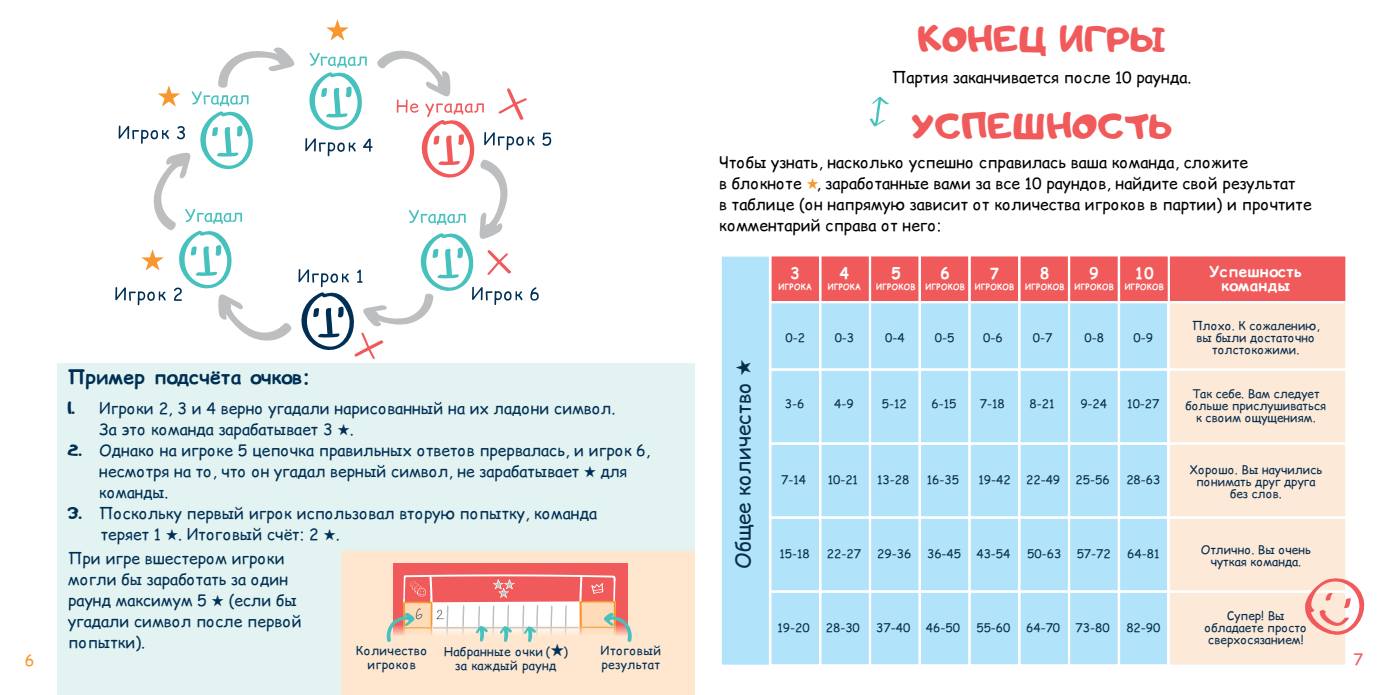
<style>
.page{position:relative;width:1389px;height:695px;background:#fff}
.page>*{position:absolute;margin:0;border:0;box-sizing:border-box;transform-origin:0 0}
.t1{font:42px "Adigiana 2";letter-spacing:.02em;color:#f15a5b}
.t2{font:20.65px "Comic Relief";color:#082d4c}
.t3{font:700 19.25px "Comic Relief";letter-spacing:.02em;color:#002f55}
.t4{font:700 16.28px "Comic Relief";color:#fff;scale:.91 1}
.t5{font:15.75px/21px "Comic Relief";color:#002f55}
.t6{font:15.75px/21px "Comic Relief";color:#000}
.t7{font:15.75px "Comic Relief";color:#f89630}
.t8{font:15.75px "Comic Relief";color:#f15a5b}
.t9{font:700 15.22px/14.2px "Comic Relief";letter-spacing:.04em;color:#fff;text-align:center}
.t10{font:700 15.22px "Comic Relief";letter-spacing:.04em;color:#fff;scale:.91 1}
.t11{font:12.25px/14px "Comic Relief";letter-spacing:.02em;color:#002f55;text-align:center}
.t12{font:11.9px/11.9px "Comic Relief";color:#082d4c;text-align:center}
.t13{font:700 8.75px "Comic Relief";letter-spacing:.04em;color:#fff;scale:.91 1}
.s1{color:#f89630}
.s2{font-family:"Adigiana 2";font-size:19.25px}
</style>
<div class="page">
<div style="left:57px;top:363px;width:637px;height:331px;background:#e2f3f1"></div>
<svg style="left:115px;top:19px;width:436px;height:340px"></svg>
<svg style="left:870px;top:96px;width:19px;height:30px"></svg>
<div style="left:341px;top:551px;width:353px;height:143px;background:#ffe6ce"></div>
<svg style="left:721px;top:256px;width:644px;height:409px;background:#d0d9e2"></svg>
<div style="left:394px;top:563px;width:234px;height:72px;background:#f05a5b"></div>
<svg style="left:386px;top:574px;width:246px;height:69px"></svg>
<h1 class="t1" style="left:918px;top:17px;width:250px">КОНЕЦ ИГРЫ</h1>
<h3 class="t6" style="left:892px;top:67px;width:301px">Партия заканчивается после 10 раунда.</h3>
<h1 class="t1" style="left:912px;top:104px;width:262px">УСПЕШНОСТЬ</h1>
<p class="t6" style="left:719px;top:152px;width:594px">Чтобы узнать, насколько успешно справилась ваша команда, сложите<br>в блокноте <span class="s1">★</span>, заработанные вами за все 10 раундов, найдите свой результат<br>в таблице (он напрямую зависит от количества игроков в партии) и прочтите комментарий справа от него:</p>
<h3 class="t4" style="left:791px;top:261px;width:11px">3</h3>
<p class="t13" style="left:779px;top:280px;width:38px">ИГРОКА</p>
<h3 class="t4" style="left:840px;top:261px;width:11px">4</h3>
<p class="t13" style="left:828px;top:280px;width:38px">ИГРОКА</p>
<h3 class="t4" style="left:891px;top:261px;width:11px">5</h3>
<p class="t13" style="left:876px;top:280px;width:45px">ИГРОКОВ</p>
<h3 class="t4" style="left:941px;top:261px;width:11px">6</h3>
<p class="t13" style="left:926px;top:280px;width:45px">ИГРОКОВ</p>
<p class="t10" style="left:990px;top:262px;width:11px">7</p>
<p class="t13" style="left:975px;top:280px;width:45px">ИГРОКОВ</p>
<h3 class="t4" style="left:1040px;top:261px;width:11px">8</h3>
<p class="t13" style="left:1025px;top:280px;width:45px">ИГРОКОВ</p>
<h3 class="t4" style="left:1090px;top:261px;width:11px">9</h3>
<p class="t13" style="left:1075px;top:280px;width:45px">ИГРОКОВ</p>
<h3 class="t4" style="left:1135px;top:261px;width:22px">10</h3>
<p class="t13" style="left:1125px;top:280px;width:45px">ИГРОКОВ</p>
<p class="t12" style="left:785px;top:331px;width:21px">0-2</p>
<p class="t12" style="left:835px;top:331px;width:21px">0-3</p>
<p class="t12" style="left:885px;top:331px;width:21px">0-4</p>
<p class="t12" style="left:935px;top:331px;width:21px">0-5</p>
<p class="t12" style="left:983px;top:331px;width:21px">0-6</p>
<p class="t12" style="left:1033px;top:331px;width:21px">0-7</p>
<p class="t12" style="left:1084px;top:331px;width:21px">0-8</p>
<p class="t12" style="left:1134px;top:331px;width:21px">0-9</p>
<p class="t9" style="left:1210px;top:264px;width:94px">Успешность команды</p>
<p class="t12" style="left:1192px;top:319px;width:129px">Плохо. К сожалению, вы были достаточно толстокожими.</p>
<h2 class="t2" style="left:728px;top:568px;width:211px;rotate:-90deg">Общее количество ★</h2>
<h3 class="t3" style="left:68px;top:363px;width:244px">Пример подсчёта очков:</h3>
<h3 class="t5" style="left:99px;top:397px;width:518px;text-indent:-32px"><span class="s2">1.</span> Игроки 2, 3 и 4 верно угадали нарисованный на их ладони символ.<br>За это команда зарабатывает 3 ★.</h3>
<h3 class="t5" style="left:99px;top:439px;width:552px;text-indent:-31px"><span class="s2">2.</span> Однако на игроке 5 цепочка правильных ответов прервалась, и игрок 6, несмотря на то, что он угадал верный символ, не зарабатывает ★ для команды.</h3>
<h3 class="t5" style="left:101px;top:502px;width:498px;text-indent:-33px"><span class="s2">3.</span> Поскольку первый игрок использовал вторую попытку, команда теряет 1 ★. Итоговый счёт: 2 ★.</h3>
<h3 class="t5" style="left:68px;top:547px;width:235px">При игре вшестером игроки могли бы заработать за один раунд максимум 5 ★ (если бы угадали символ после первой попытки).</h3>
<p class="t12" style="left:1186px;top:388px;width:142px">Так себе. Вам следует больше прислушиваться к своим ощущениям.</p>
<p class="t12" style="left:1189px;top:463px;width:134px">Хорошо. Вы научились понимать друг друга без слов.</p>
<p class="t12" style="left:785px;top:397px;width:21px">3-6</p>
<p class="t12" style="left:834px;top:397px;width:21px">4-9</p>
<p class="t12" style="left:882px;top:397px;width:26px">5-12</p>
<p class="t12" style="left:932px;top:397px;width:26px">6-15</p>
<p class="t12" style="left:980px;top:397px;width:26px">7-18</p>
<p class="t12" style="left:1030px;top:397px;width:26px">8-21</p>
<p class="t12" style="left:1080px;top:397px;width:28px">9-24</p>
<p class="t12" style="left:1127px;top:397px;width:34px">10-27</p>
<p class="t12" style="left:781px;top:473px;width:26px">7-14</p>
<p class="t12" style="left:828px;top:473px;width:32px">10-21</p>
<p class="t12" style="left:877px;top:473px;width:34px">13-28</p>
<p class="t12" style="left:927px;top:473px;width:34px">16-35</p>
<p class="t12" style="left:978px;top:473px;width:34px">19-42</p>
<p class="t12" style="left:1026px;top:473px;width:36px">22-49</p>
<p class="t12" style="left:1076px;top:473px;width:36px">25-56</p>
<p class="t12" style="left:1126px;top:473px;width:36px">28-63</p>
<p class="t12" style="left:1201px;top:543px;width:112px">Отлично. Вы очень чуткая команда.</p>
<p class="t12" style="left:779px;top:547px;width:32px">15-18</p>
<p class="t12" style="left:827px;top:547px;width:36px">22-27</p>
<p class="t12" style="left:877px;top:547px;width:36px">29-36</p>
<p class="t12" style="left:927px;top:547px;width:36px">36-45</p>
<p class="t12" style="left:976px;top:547px;width:36px">43-54</p>
<p class="t12" style="left:1027px;top:547px;width:36px">50-63</p>
<p class="t12" style="left:1077px;top:547px;width:36px">57-72</p>
<p class="t12" style="left:1127px;top:547px;width:34px">64-81</p>
<p class="t12" style="left:1205px;top:609px;width:104px">Супер! Вы обладаете просто сверхосязанием!</p>
<p class="t12" style="left:777px;top:621px;width:34px">19-20</p>
<p class="t12" style="left:826px;top:621px;width:36px">28-30</p>
<p class="t12" style="left:876px;top:621px;width:36px">37-40</p>
<p class="t12" style="left:926px;top:621px;width:36px">46-50</p>
<p class="t12" style="left:976px;top:621px;width:36px">55-60</p>
<p class="t12" style="left:1026px;top:621px;width:36px">64-70</p>
<p class="t12" style="left:1076px;top:621px;width:36px">73-80</p>
<p class="t12" style="left:1126px;top:621px;width:36px">82-90</p>
<p class="t11" style="left:444px;top:644px;width:126px">Набранные очки (★) за каждый раунд</p>
<p class="t11" style="left:356px;top:643px;width:73px">Количество игроков</p>
<p class="t11" style="left:601px;top:643px;width:62px;text-align:left">Итоговый результат</p>
<h3 class="t7" style="left:25px;top:649px;width:11px">6</h3>
<h3 class="t8" style="left:1353px;top:648px;width:11px">7</h3>
</div>
